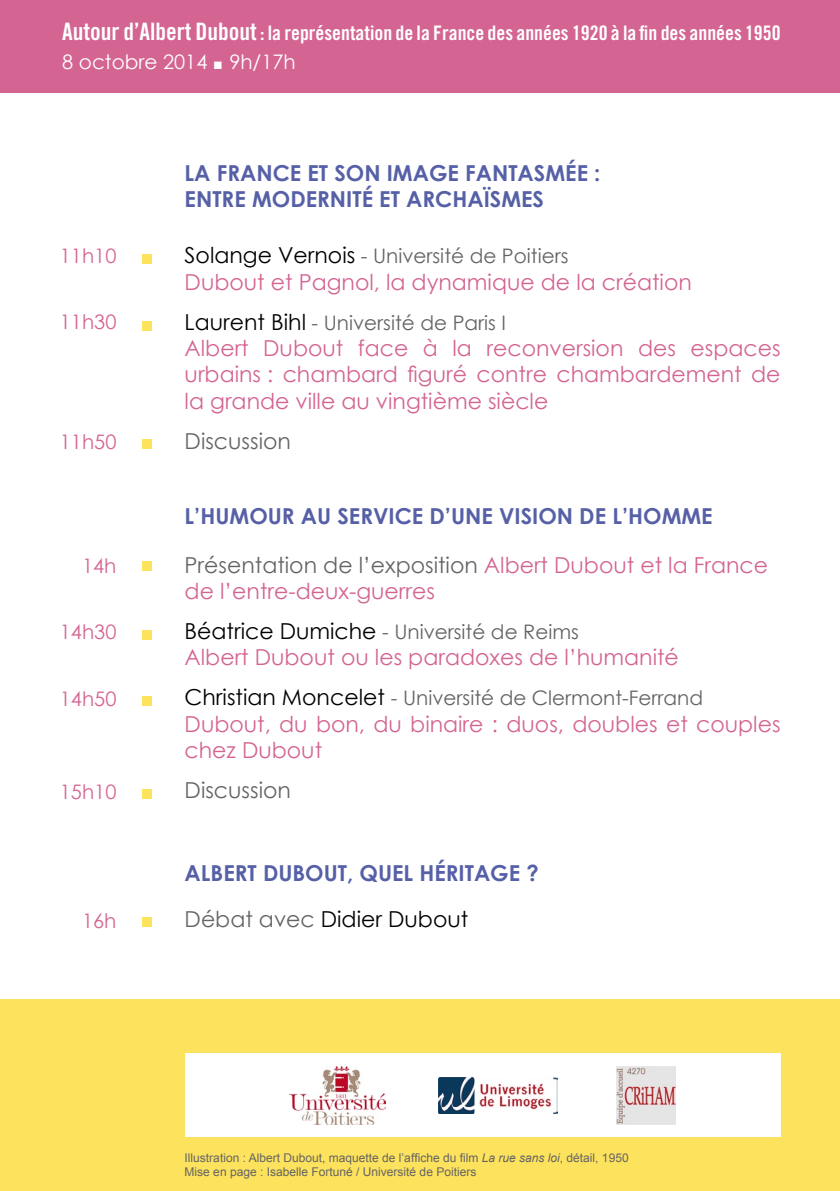
<style>
.page{position:relative;width:840px;height:1191px;background:#fff}
.page>*{position:absolute;margin:0;border:0;box-sizing:border-box;transform-origin:0 0}
.t1{font:22px/26.4px "Century Gothic";color:#d46492}
.t2{font:700 22px/26.4px "Century Gothic";color:#5660a7}
.t3{font:22px "Century Gothic";color:#000}
.t4{font:22px "Century Gothic";color:#646464}
.t5{font:20px "Century Gothic";color:#646464}
.t6{font:20px "Trade Gothic Bold Cond Twenty";color:#fff}
.t7{font:20px "Century Gothic";color:#d46492}
.t8{font:20px "Century Gothic";color:#fff}
.t9{font:12px/14px "Arial";color:#646464}
.s1{font-size:24px}
.s2{font-size:16px}
.s3{font-size:22px;color:#000}
.s4{color:#646464}
.s5{font-style:italic}
</style>
<div class="page">
<div style="left:0;top:999px;width:839px;height:192px;background:#fde25d"></div>
<div style="left:184px;top:1053px;width:596px;height:84px;background:#fff"></div>
<div style="left:0;top:0;width:839px;height:92px;background:#d46492"></div>
<div style="left:142px;top:254px;width:10px;height:9px;background:#fde25d"></div>
<div style="left:142px;top:439px;width:10px;height:10px;background:#fde25d"></div>
<div style="left:142px;top:321px;width:10px;height:9px;background:#fde25d"></div>
<div style="left:142px;top:561px;width:10px;height:10px;background:#fde25d"></div>
<div style="left:142px;top:696px;width:10px;height:9px;background:#fde25d"></div>
<div style="left:142px;top:917px;width:10px;height:10px;background:#fde25d"></div>
<div style="left:142px;top:630px;width:10px;height:9px;background:#fde25d"></div>
<img style="left:616px;top:1066px;width:59px;height:58px">
<img style="left:289px;top:1066px;width:96px;height:58px">
<img style="left:438px;top:1077px;width:119px;height:36px">
<div style="left:142px;top:789px;width:10px;height:10px;background:#fde25d"></div>
<p class="t6" style="left:62px;top:21px;width:719px"><span class="s1">Autour d’Albert Dubout</span> : la représentation de la France des années 1920 à la fin des années 1950</p>
<p class="t8" style="left:62px;top:48px;width:235px">8 octobre 2014 <span class="s2">■</span> 9h/17h</p>
<p class="t7" style="left:60px;top:242px;width:58px">11h10</p>
<p class="t7" style="left:60px;top:308px;width:58px">11h30</p>
<p class="t7" style="left:60px;top:427px;width:58px">11h50</p>
<p class="t7" style="left:82px;top:552px;width:36px">14h</p>
<p class="t7" style="left:60px;top:618px;width:58px">14h30</p>
<p class="t7" style="left:60px;top:684px;width:58px">14h50</p>
<p class="t7" style="left:60px;top:777px;width:58px">15h10</p>
<p class="t2" style="left:184px;top:159px;width:417px">LA FRANCE ET SON IMAGE FANTASMÉE :<br>ENTRE MODERNITÉ ET ARCHAÏSMES</p>
<p class="t5" style="left:184px;top:242px;width:385px"><span class="s3">Solange Vernois</span> - Université de Poitiers</p>
<p class="t1" style="left:184px;top:268px;width:508px">Dubout et Pagnol, la dynamique de la création</p>
<p class="t5" style="left:184px;top:308px;width:323px"><span class="s3">Laurent Bihl</span> - Université de Paris I</p>
<p class="t1" style="left:184px;top:334px;width:597px;text-align:justify">Albert Dubout face à la reconversion des espaces urbains : chambard figuré contre chambardement de la grande ville au vingtième siècle</p>
<p class="t4" style="left:184px;top:425px;width:108px">Discussion</p>
<p class="t2" style="left:184px;top:502px;width:529px">L’HUMOUR AU SERVICE D’UNE VISION DE L’HOMME</p>
<p class="t1" style="left:184px;top:551px;width:584px"><span class="s4">Présentation de l’exposition</span> Albert Dubout et la France de l’entre-deux-guerres</p>
<p class="t5" style="left:184px;top:618px;width:395px"><span class="s3">Béatrice Dumiche</span> - Université de Reims</p>
<p class="t1" style="left:184px;top:644px;width:495px">Albert Dubout ou les paradoxes de l’humanité</p>
<p class="t5" style="left:184px;top:684px;width:520px"><span class="s3">Christian Moncelet</span> - Université de Clermont-Ferrand</p>
<p class="t1" style="left:184px;top:710px;width:597px">Dubout, du bon, du binaire : duos, doubles et couples chez Dubout</p>
<p class="t4" style="left:184px;top:775px;width:108px">Discussion</p>
<p class="t2" style="left:184px;top:859px;width:355px">ALBERT DUBOUT, QUEL HÉRITAGE ?</p>
<p class="t7" style="left:82px;top:906px;width:36px">16h</p>
<p class="t3" style="left:184px;top:904px;width:285px"><span class="s4">Débat avec</span> Didier Dubout</p>
<p class="t9" style="left:184px;top:1150px;width:445px">Illustration : Albert Dubout, maquette de l’affiche du film <span class="s5">La rue sans loi</span>, détail, 1950<br>Mise en page : Isabelle Fortuné / Université de Poitiers</p>
</div>
